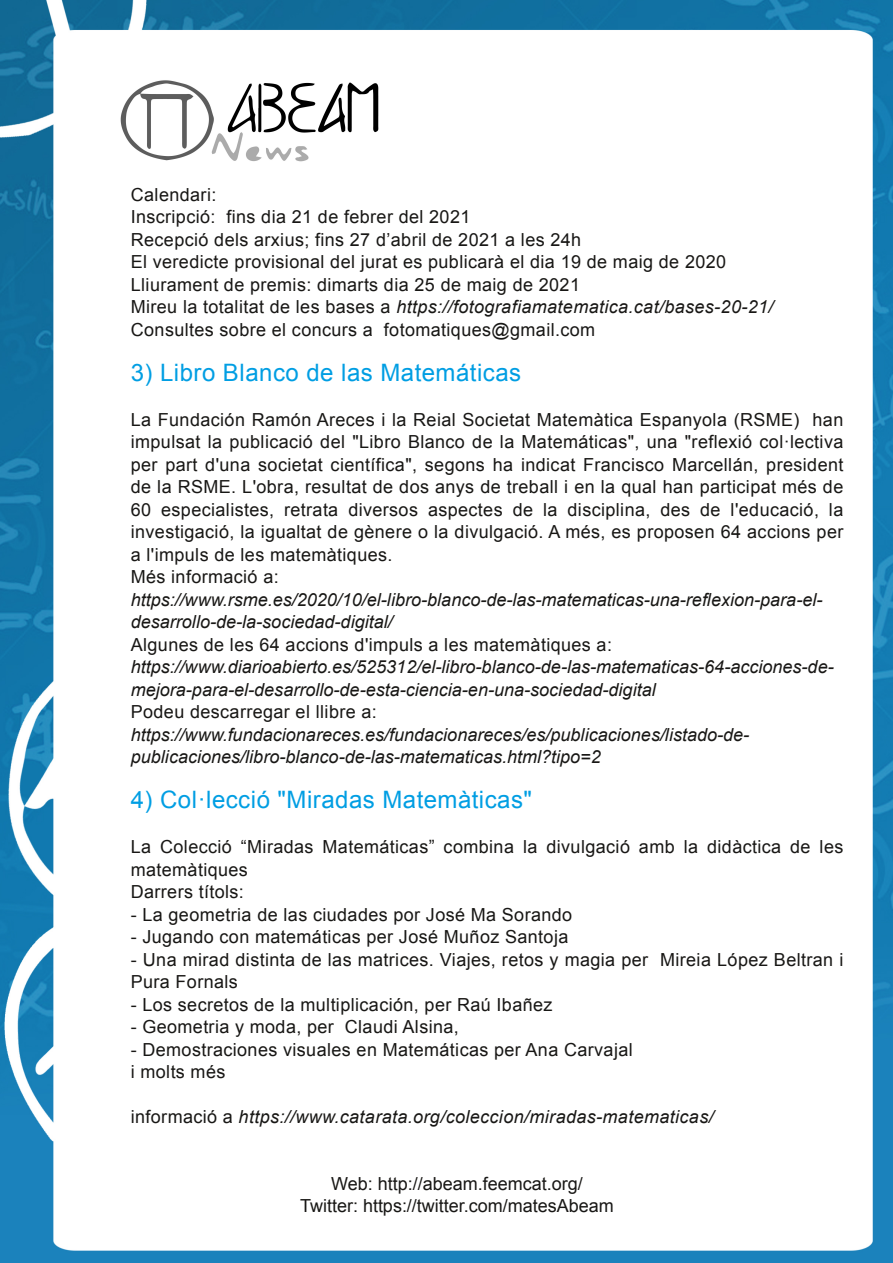
<style>
.page{position:relative;width:893px;height:1263px;background:#fff}
.page>*{position:absolute;margin:0;border:0;box-sizing:border-box;transform-origin:0 0}
.t1{font:24px "Arial";letter-spacing:.02em;color:#009ee3}
.t2{font:18px/22.5px "Arial";letter-spacing:.02em;color:#181715}
.t3{font:italic 18px/22.5px "Arial";color:#181715}
.t4{font:18px/22.5px "Arial";color:#181715;text-align:center}
.t5{font:italic 18px "Arial";letter-spacing:.02em;color:#181715}
.s1{font-style:italic}
.s2{font-style:normal}
</style>
<div class="page">
<img style="left:0;top:0;width:893px;height:1263px">
<img style="left:116px;top:77px;width:267px;height:90px">
<p class="t2" style="left:131px;top:183px;width:644px">Calendari:<br>Inscripció: fins dia 21 de febrer del 2021<br>Recepció dels arxius; fins 27 d’abril de 2021 a les 24h<br>El veredicte provisional del jurat es publicarà el dia 19 de maig de 2020<br>Lliurament de premis: dimarts dia 25 de maig de 2021<br>Mireu la totalitat de les bases a <span class="s1">https://fotografiamatematica.cat/bases-20-21/ </span>Consultes sobre el concurs a fotomatiques@gmail.com</p>
<h1 class="t1" style="left:131px;top:359px;width:392px">3) Libro Blanco de las Matemáticas</h1>
<p class="t2" style="left:131px;top:408px;width:714px">La Fundación Ramón Areces i la Reial Societat Matemàtica Espanyola (RSME) han impulsat la publicació del "Libro Blanco de la Matemáticas", una "reflexió col·lectiva per part d'una societat científica", segons ha indicat Francisco Marcellán, president de la RSME. L'obra, resultat de dos anys de treball i en la qual han participat més de 60 especialistes, retrata diversos aspectes de la disciplina, des de l'educació, la investigació, la igualtat de gènere o la divulgació. A més, es proposen 64 accions per a l'impuls de les matemàtiques.<br>Més informació a:</p>
<p class="t3" style="left:131px;top:588px;width:692px">https://www.rsme.es/2020/10/el-libro-blanco-de-las-matematicas-una-reflexion-para-el&shy;desarrollo-de-la-sociedad-digital/</p>
<p class="t2" style="left:131px;top:633px;width:483px">Algunes de les 64 accions d'impuls a les matemàtiques a:</p>
<p class="t3" style="left:131px;top:656px;width:703px">https://www.diarioabierto.es/525312/el-libro-blanco-de-las-matematicas-64-acciones-de&shy;mejora-para-el-desarrollo-de-esta-ciencia-en-una-sociedad-digital</p>
<p class="t2" style="left:131px;top:701px;width:248px">Podeu descarregar el llibre a:</p>
<p class="t3" style="left:131px;top:723px;width:619px">https://www.fundacionareces.es/fundacionareces/es/publicaciones/listado-de&shy;publicaciones/libro-blanco-de-las-matematicas.html?tipo=2</p>
<h1 class="t1" style="left:131px;top:787px;width:403px">4) Col·lecció "Miradas Matemàticas"</h1>
<p class="t2" style="left:131px;top:836px;width:714px">La Colecció “Miradas Matemáticas” combina la divulgació amb la didàctica de les matemàtiques<br>Darrers títols:</p>
<p class="t2" style="left:131px;top:903px;width:443px">- La geometria de las ciudades por José Ma Sorando</p>
<p class="t2" style="left:131px;top:926px;width:439px">- Jugando con matemáticas per José Muñoz Santoja</p>
<p class="t2" style="left:131px;top:948px;width:714px">- Una mirad distinta de las matrices. Viajes, retos y magia per Mireia López Beltran i<br>Pura Fornals</p>
<p class="t2" style="left:131px;top:993px;width:423px">- Los secretos de la multiplicación, per Raú Ibañez</p>
<p class="t2" style="left:131px;top:1016px;width:330px">- Geometria y moda, per Claudi Alsina,</p>
<p class="t2" style="left:131px;top:1038px;width:504px">- Demostraciones visuales en Matemáticas per Ana Carvajal i molts més</p>
<p class="t5" style="left:131px;top:1107px;width:584px"><span class="s2">informació a</span> https://www.catarata.org/coleccion/miradas-matematicas/</p>
<p class="t4" style="left:300px;top:1172px;width:315px">Web: http://abeam.feemcat.org/<br>Twitter: https://twitter.com/matesAbeam</p>
</div>
